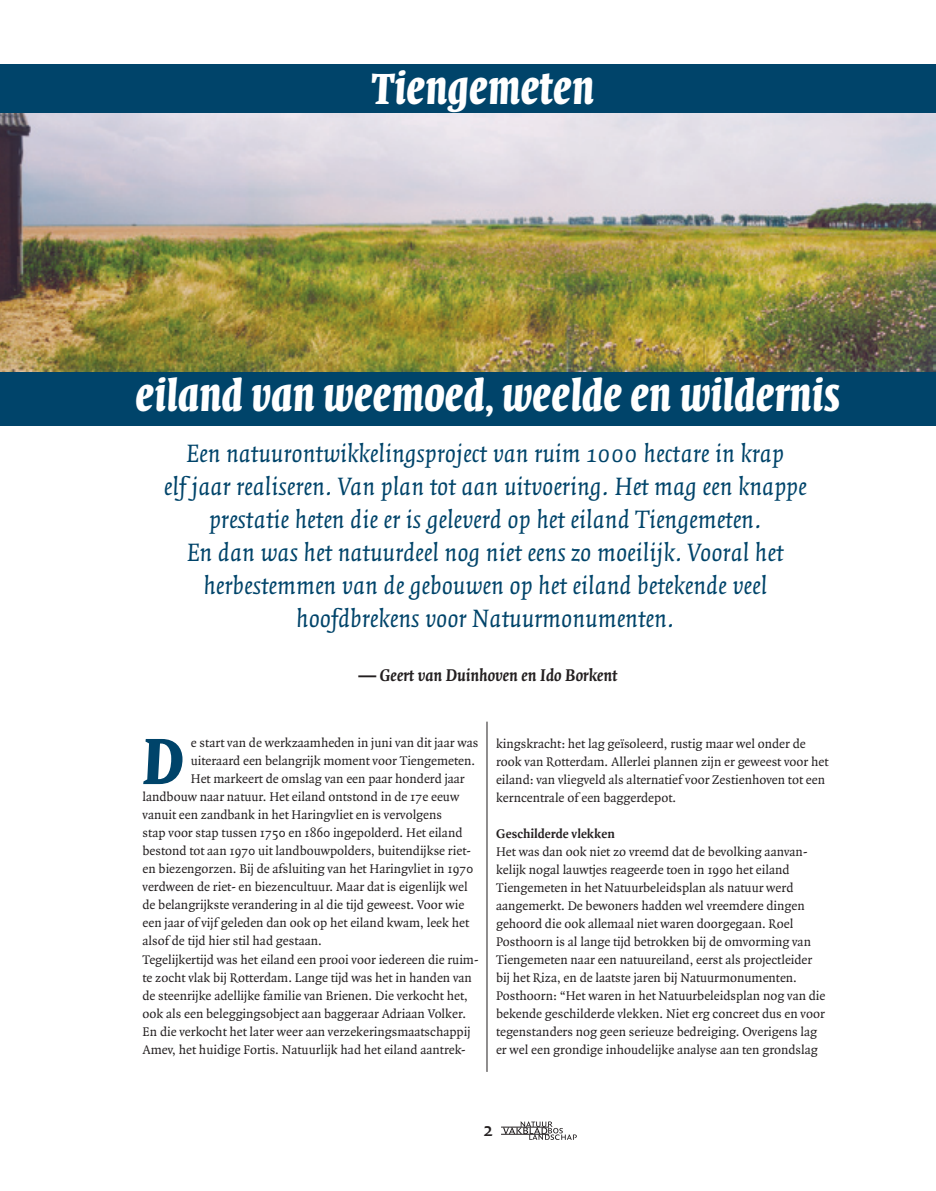
<style>
.page{position:relative;width:936px;height:1191px;background:#fff}
.page>*{position:absolute;margin:0;border:0;box-sizing:border-box;transform-origin:0 0}
.t1{font:italic 700 67.5px "Quadraat Dis";color:#00446a}
.t2{font:italic 700 45px "Quadraat Dis";color:#fff}
.t3{font:italic 27px/33px "Quadraat";color:#00446a;text-align:center}
.t4{font:21px "Quadraat Sans";color:#231f20}
.t5{font:italic 700 18px "Quadraat";color:#231f20}
.t6{font:13.5px/18px "Quadraat";color:#231f20}
.t7{font:700 13.5px "Quadraat";color:#231f20}
.s1{color:#00446a}
</style>
<div class="page">
<svg style="left:503px;top:1121px;width:73px;height:18px"></svg>
<hr style="left:501px;top:1126px;width:48px;height:1px;background:#231f20">
<hr style="left:501px;top:1134px;width:48px;height:1px;background:#231f20">
<div style="left:0;top:64px;width:935px;height:361px;background:#00446a"></div>
<img style="left:0;top:114px;width:935px;height:257px">
<hr style="left:486px;top:721px;width:1px;height:350px;background:#231f20">
<h2 class="t2" style="left:371px;top:65px;width:233px">Tiengemeten<span class="s1">,</span></h2>
<h2 class="t2" style="left:136px;top:372px;width:706px">eiland van weemoed, weelde en wildernis</h2>
<p class="t3" style="left:164px;top:437px;width:644px">Een natuurontwikkelingsproject van ruim 1000 hectare in krap<br>elf jaar realiseren. Van plan tot aan uitvoering. Het mag een knappe prestatie heten die er is geleverd op het eiland Tiengemeten.<br>En dan was het natuurdeel nog niet eens zo moeilijk. Vooral het herbestemmen van de gebouwen op het eiland betekende veel hoofdbrekens voor Natuurmonumenten.</p>
<h3 class="t5" style="left:358px;top:665px;width:260px">— Geert van Duinhoven en Ido Borkent</h3>
<p class="t6" style="left:191px;top:734px;width:289px">e start van de werkzaamheden in juni van dit jaar was</p>
<p class="t6" style="left:191px;top:752px;width:286px">uiteraard een belangrijk moment voor Tiengemeten.</p>
<p class="t6" style="left:191px;top:770px;width:275px">Het markeert de omslag van een paar honderd jaar</p>
<p class="t6" style="left:142px;top:788px;width:318px">landbouw naar natuur. Het eiland ontstond in de 17e eeuw</p>
<p class="t6" style="left:142px;top:806px;width:301px">vanuit een zandbank in het Haringvliet en is vervolgens</p>
<p class="t6" style="left:142px;top:824px;width:321px">stap voor stap tussen 1750 en 1860 ingepolderd. Het eiland</p>
<p class="t6" style="left:142px;top:842px;width:330px">bestond tot aan 1970 uit landbouwpolders, buitendijkse riet-</p>
<p class="t6" style="left:142px;top:860px;width:332px">en biezengorzen. Bij de afsluiting van het Haringvliet in 1970</p>
<p class="t6" style="left:142px;top:878px;width:326px">verdween de riet- en biezencultuur. Maar dat is eigenlijk wel</p>
<p class="t6" style="left:142px;top:896px;width:323px">de belangrijkste verandering in al die tijd geweest. Voor wie</p>
<p class="t6" style="left:142px;top:914px;width:328px">een jaar of vijf geleden dan ook op het eiland kwam, leek het</p>
<p class="t6" style="left:142px;top:932px;width:181px">alsof de tijd hier stil had gestaan.</p>
<p class="t6" style="left:142px;top:951px;width:337px">Tegelijkertijd was het eiland een prooi voor iedereen die ruim&shy;te zocht vlak bij Rotterdam. Lange tijd was het in handen van de steenrijke adellijke familie van Brienen. Die verkocht het, ook als een beleggingsobject aan baggeraar Adriaan Volker.<br>En die verkocht het later weer aan verzekeringsmaatschappij Amev, het huidige Fortis. Natuurlijk had het eiland aantrek-</p>
<h1 class="t1" style="left:142px;top:726px;width:42px">D</h1>
<p class="t6" style="left:496px;top:735px;width:334px">kingskracht: het lag geïsoleerd, rustig maar wel onder de rook van Rotterdam. Allerlei plannen zijn er geweest voor het eiland: van vliegveld als alternatief voor Zestienhoven tot een kerncentrale of een baggerdepot.</p>
<p class="t7" style="left:496px;top:826px;width:120px">Geschilderde vlekken</p>
<p class="t6" style="left:496px;top:843px;width:331px">Het was dan ook niet zo vreemd dat de bevolking aanvan&shy;kelijk nogal lauwtjes reageerde toen in 1990 het eiland Tiengemeten in het Natuurbeleidsplan als natuur werd aangemerkt. De bewoners hadden wel vreemdere dingen gehoord die ook allemaal niet waren doorgegaan. Roel Posthoorn is al lange tijd betrokken bij de omvorming van Tiengemeten naar een natuureiland, eerst als projectleider bij het Riza, en de laatste jaren bij Natuurmonumenten.<br>Posthoorn: “Het waren in het Natuurbeleidsplan nog van die bekende geschilderde vlekken. Niet erg concreet dus en voor tegenstanders nog geen serieuze bedreiging. Overigens lag er wel een grondige inhoudelijke analyse aan ten grondslag</p>
<h3 class="t4" style="left:483px;top:1117px;width:12px">2</h3>
</div>
